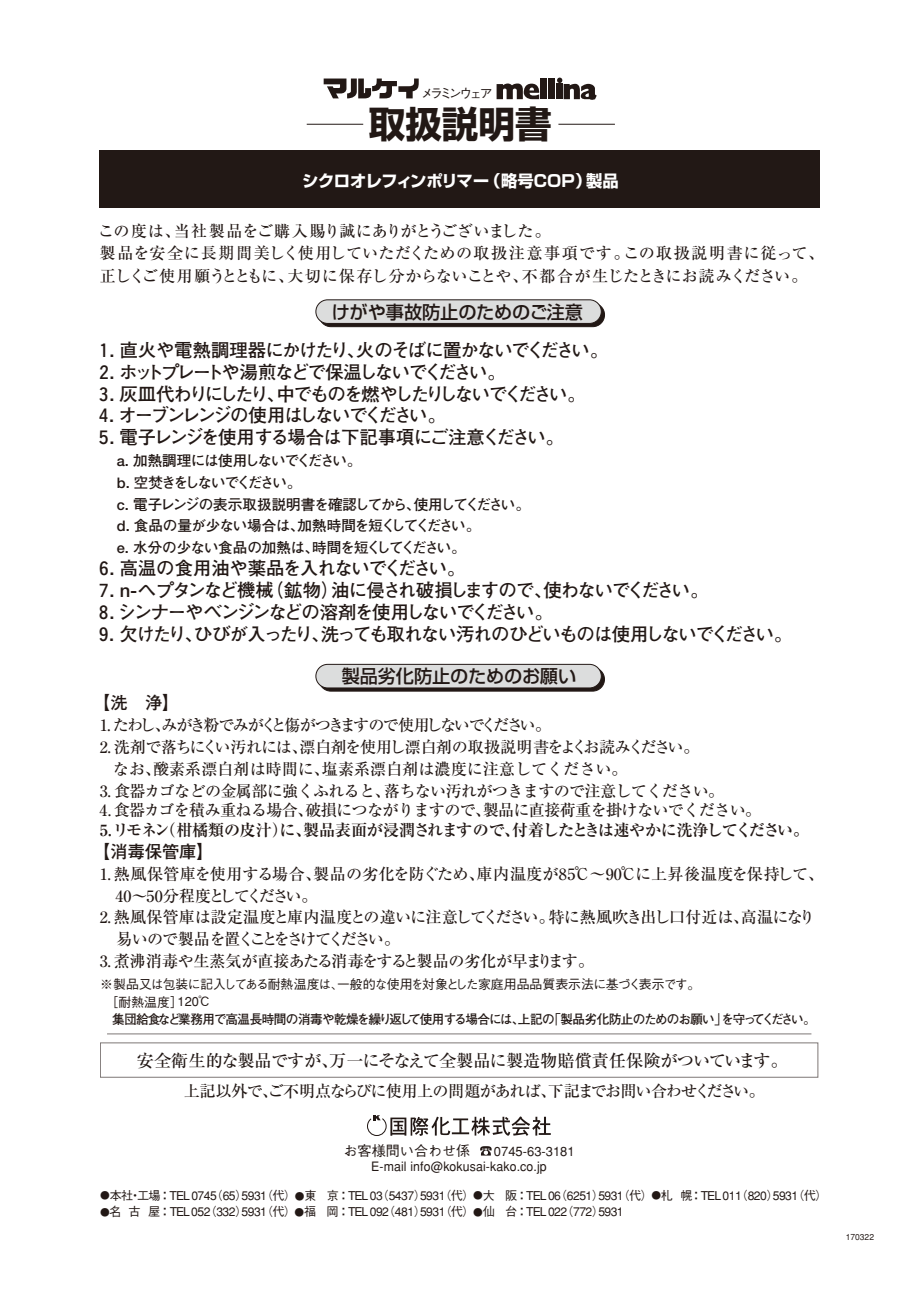
<style>
.page{position:relative;width:919px;height:1289px;background:#fff}
.page>*{position:absolute;margin:0;border:0;box-sizing:border-box;transform-origin:0 0}
.t1{font:700 36.45px "Shin Go";color:#221815}
.t2{font:700 18.3px "Futo Go B101";letter-spacing:-.08em;color:#221815}
.t3{font:700 18.3px "Futo Go B101";letter-spacing:-.15em;color:#221815}
.t4{font:700 18.3px "Futo Go B101";letter-spacing:-.145em;color:#221815}
.t5{font:700 18.3px "Futo Go B101";letter-spacing:-.13em;color:#221815}
.t6{font:700 18.3px "Futo Go B101";letter-spacing:-.05em;color:#221815}
.t7{font:500 18.15px "Shin Go";letter-spacing:-.01em;color:#221815}
.t8{font:700 17.25px "Futo Go B101";letter-spacing:-.005em;color:#221815}
.t9{font:500 17.1px "Ryumin";letter-spacing:-.02em;color:#221815}
.t10{font:700 16.35px "Shin Go";letter-spacing:-.015em;color:#fff}
.t11{font:500 16.05px "Ryumin";letter-spacing:-.04em;color:#221815}
.t12{font:500 16.05px/22.6px "Ryumin";letter-spacing:.015em;color:#221815}
.t13{font:500 16.05px/21.8px "Ryumin";letter-spacing:-.005em;color:#221815}
.t14{font:500 16.05px/21.8px "Ryumin";letter-spacing:-.06em;color:#221815}
.t15{font:500 16.05px/21.8px "Ryumin";color:#221815}
.t16{font:700 16.05px "Ryumin";letter-spacing:-.025em;color:#221815}
.t17{font:500 16.05px "Ryumin";letter-spacing:-.15em;color:#221815}
.t18{font:700 14.55px/21.8px "Futo Go B101";letter-spacing:-.07em;color:#221815}
.t19{font:500 14.1px "Gothic BBB";color:#221815}
.t20{font:500 13.05px "Gothic BBB";color:#221815}
.t21{font:700 12.9px "Futo Go B101";letter-spacing:-.08em;color:#221815}
.t22{font:500 12.9px/18.3px "Gothic BBB";color:#221815}
.t23{font:500 12.9px "Gothic BBB";color:#221815;scale:.95 1}
.t24{font:500 12.75px "Gothic BBB";letter-spacing:-.225em;color:#221815}
.t25{font:500 12.15px "Gothic BBB";letter-spacing:-.045em;color:#221815}
.t26{font:500 8.55px "Gothic BBB";color:#221815}
.s1{font-size:9.75px}
</style>
<div class="page">
<hr style="left:558px;top:124px;width:57px;height:1px;background:#221815">
<hr style="left:307px;top:124px;width:56px;height:1px;background:#221815">
<svg style="left:496px;top:83px;width:43px;height:16px"></svg>
<div style="left:556px;top:84px;width:6px;height:15px;background:#221815"></div>
<div style="left:548px;top:78px;width:6px;height:21px;background:#221815"></div>
<div style="left:540px;top:78px;width:7px;height:21px;background:#221815"></div>
<svg style="left:557px;top:78px;width:39px;height:22px"></svg>
<svg style="left:323px;top:78px;width:95px;height:20px"></svg>
<div style="left:99px;top:150px;width:721px;height:58px;background:#221815"></div>
<div style="left:319px;top:303px;width:285px;height:24px;background:#221815;border-radius:12px"></div>
<div style="left:319px;top:303px;width:285px;height:24px;border:1px solid #221815;border-radius:12px"></div>
<div style="left:316px;top:300px;width:285px;height:23px;background:#dcdddd;border-radius:12px"></div>
<div style="left:315px;top:299px;width:286px;height:25px;border:1px solid #221815;border-radius:12px"></div>
<div style="left:319px;top:667px;width:285px;height:24px;background:#221815;border-radius:12px"></div>
<div style="left:319px;top:667px;width:285px;height:24px;border:1px solid #221815;border-radius:12px"></div>
<div style="left:316px;top:664px;width:285px;height:24px;background:#dcdddd;border-radius:12px"></div>
<div style="left:315px;top:664px;width:286px;height:24px;border:1px solid #221815;border-radius:12px"></div>
<hr style="left:107px;top:1033px;width:704px;height:1px;background:#221815">
<svg style="left:480px;top:1146px;width:11px;height:9px"></svg>
<svg style="left:367px;top:1115px;width:183px;height:21px"></svg>
<p class="t24" style="left:421px;top:86px;width:73px">メラミンウェア</p>
<h1 class="t1" style="left:369px;top:99px;width:184px">取扱説明書</h1>
<p class="t10" style="left:302px;top:170px;width:318px">シクロオレフィンポリマー（略号COP）製品</p>
<p class="t12" style="left:98px;top:219px;width:727px">この度は、当社製品をご購入賜り誠にありがとうございました。<br>製品を安全に長期間美しく使用していただくための取扱注意事項です。この取扱説明書に従って、正しくご使用願うとともに、大切に保存し分からないことや、不都合が生じたときにお読みください。</p>
<p class="t7" style="left:332px;top:300px;width:253px">けがや事故防止のためのご注意</p>
<p class="t2" style="left:95px;top:339px;width:514px">１. 直火や電熱調理器にかけたり、火のそばに置かないでください。</p>
<p class="t4" style="left:95px;top:361px;width:412px">２. ホットプレートや湯煎などで保温しないでください。</p>
<p class="t3" style="left:95px;top:383px;width:492px">３. 灰皿代わりにしたり、中でものを燃やしたりしないでください。</p>
<p class="t5" style="left:94px;top:405px;width:352px">４. オーブンレンジの使用はしないでください。</p>
<p class="t2" style="left:94px;top:427px;width:470px">５. 電子レンジを使用する場合は下記事項にご注意ください。</p>
<p class="t18" style="left:117px;top:450px;width:414px">a. 加熱調理には使用しないでください。<br>b. 空焚きをしないでください。<br>c. 電子レンジの表示取扱説明書を確認してから、使用してください。d. 食品の量が少ない場合は、加熱時間を短くしてください。<br>e. 水分の少ない食品の加熱は、時間を短くしてください。</p>
<p class="t6" style="left:95px;top:557px;width:371px">６. 高温の食用油や薬品を入れないでください。</p>
<p class="t2" style="left:95px;top:579px;width:615px">７. n-ヘプタンなど機械（鉱物）油に侵され破損しますので、使わないでください。</p>
<p class="t2" style="left:95px;top:601px;width:459px">８. シンナーやベンジンなどの溶剤を使用しないでください。</p>
<p class="t2" style="left:94px;top:623px;width:699px">９. 欠けたり、ひびが入ったり、洗っても取れない汚れのひどいものは使用しないでください。</p>
<p class="t7" style="left:342px;top:664px;width:236px">製品劣化防止のためのお願い</p>
<p class="t8" style="left:93px;top:693px;width:87px">【洗 浄】</p>
<p class="t17" style="left:100px;top:715px;width:453px">1. たわし、みがき粉でみがくと傷がつきますので使用しないでください。</p>
<p class="t13" style="left:113px;top:735px;width:588px;text-indent:-13px">2. 洗剤で落ちにくい汚れには、漂白剤を使用し漂白剤の取扱説明書をよくお読みください。なお、酸素系漂白剤は時間に、塩素系漂白剤は濃度に注意してください。</p>
<p class="t11" style="left:100px;top:781px;width:626px">3. 食器カゴなどの金属部に強くふれると、落ちない汚れがつきますので注意してください。</p>
<p class="t11" style="left:100px;top:800px;width:663px">4. 食器カゴを積み重ねる場合、破損につながりますので、製品に直接荷重を掛けないでください。</p>
<p class="t16" style="left:100px;top:820px;width:711px">5.リモネン（柑橘類の皮汁）に、製品表面が浸潤されますので、付着したときは速やかに洗浄してください。</p>
<p class="t8" style="left:93px;top:841px;width:121px">【消毒保管庫】</p>
<p class="t15" style="left:115px;top:862px;width:710px;text-indent:-16px">1. 熱風保管庫を使用する場合、製品の劣化を防ぐため、庫内温度が85℃～90℃に上昇後温度を保持して、<br>40～50分程度としてください。</p>
<p class="t14" style="left:116px;top:906px;width:700px;text-indent:-17px">2. 熱風保管庫は設定温度と庫内温度との違いに注意してください。特に熱風吹き出し口付近は、高温になり易いので製品を置くことをさけてください。</p>
<p class="t11" style="left:100px;top:951px;width:496px">3. 煮沸消毒や生蒸気が直接あたる消毒をすると製品の劣化が早まります。</p>
<p class="t22" style="left:106px;top:975px;width:595px;text-indent:-6px">※製品又は包装に記入してある耐熱温度は、一般的な使用を対象とした家庭用品品質表示法に基づく表示です。［耐熱温度］120℃</p>
<p class="t21" style="left:112px;top:1012px;width:705px">集団給食など業務用で高温長時間の消毒や乾燥を繰り返して使用する場合には、上記の「製品劣化防止のためのお願い」を守ってください。</p>
<p class="t9" style="left:137px;top:1049px;width:652px">安全衛生的な製品ですが、万一にそなえて全製品に製造物賠償責任保険がついています。</p>
<p class="t11" style="left:184px;top:1081px;width:582px">上記以外で、ご不明点ならびに使用上の問題があれば、下記までお問い合わせください。</p>
<p class="t19" style="left:343px;top:1142px;width:128px">お客様問い合わせ係</p>
<p class="t20" style="left:494px;top:1143px;width:82px">0745-63-3181</p>
<p class="t23" style="left:371px;top:1159px;width:186px">E-mail info@kokusai-kako.co.jp</p>
<p class="t25" style="left:100px;top:1188px;width:728px"><span class="s1">●</span>本社・工場：TEL 0745（65）5931（代）<span class="s1">●</span>東 京：TEL 03（5437）5931（代）<span class="s1">●</span>大 阪：TEL 06（6251）5931（代）<span class="s1">●</span>札　幌：TEL 011（820）5931（代）</p>
<p class="t25" style="left:100px;top:1204px;width:525px"><span class="s1">●</span>名 古 屋：TEL052（332）5931（代）<span class="s1">●</span>福 岡：TEL 092（481）5931（代）<span class="s1">●</span>仙 台：TEL 022（772）5931</p>
<p class="t26" style="left:845px;top:1231px;width:30px">170322</p>
</div>
